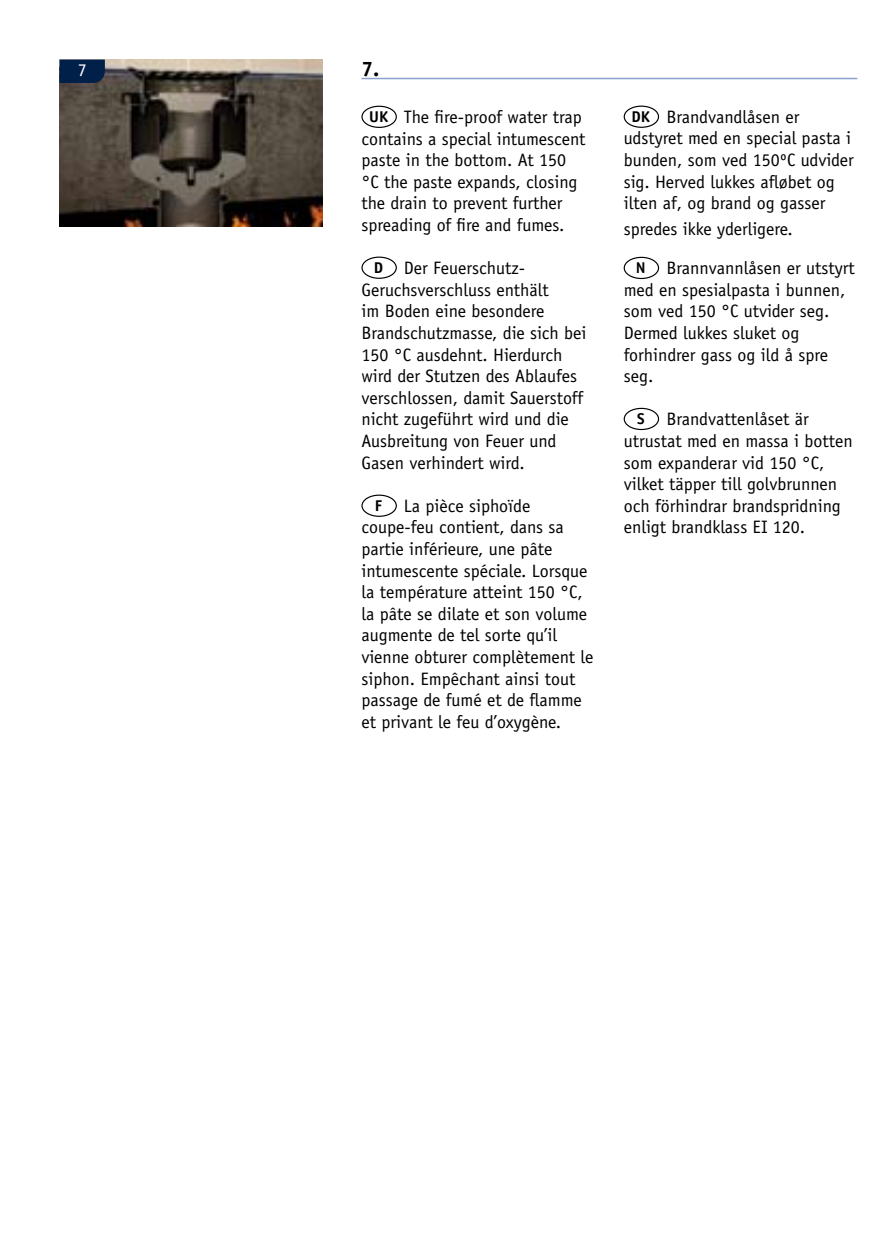
<style>
.page{position:relative;width:893px;height:1259px;background:#fff}
.page>*{position:absolute;margin:0;border:0;box-sizing:border-box;transform-origin:0 0}
.t1{font:700 21px "Officina Sans";color:#000}
.t2{font:18px/21.6px "Officina Sans";color:#000}
.t3{font:18px "Officina Sans";color:#fff}
.t4{font:700 15.6px "Officina Sans";color:#000}
</style>
<div class="page">
<img style="left:60px;top:60px;width:262px;height:166px">
<hr style="left:361px;top:78px;width:496px;height:1px;background:#8d9fcd">
<svg style="left:60px;top:60px;width:45px;height:23px"></svg>
<div style="left:361px;top:106px;width:36px;height:22px;border:1px solid #000;border-radius:50%"></div>
<div style="left:361px;top:256px;width:36px;height:23px;border:1px solid #000;border-radius:50%"></div>
<div style="left:361px;top:494px;width:36px;height:23px;border:1px solid #000;border-radius:50%"></div>
<div style="left:624px;top:106px;width:35px;height:22px;border:1px solid #000;border-radius:50%"></div>
<div style="left:624px;top:257px;width:35px;height:22px;border:1px solid #000;border-radius:50%"></div>
<div style="left:624px;top:408px;width:35px;height:22px;border:1px solid #000;border-radius:50%"></div>
<p class="t3" style="left:78px;top:59px;width:10px">7</p>
<p class="t1" style="left:361px;top:56px;width:19px">7.</p>
<p class="t2" style="left:361px;top:106px;width:226px;text-indent:43px">The fire-proof water trap contains a special intumescent paste in the bottom. At 150 °C the paste expands, closing the drain to prevent further spreading of fire and fumes.</p>
<p class="t2" style="left:361px;top:257px;width:227px;text-indent:43px">Der Feuerschutz-<br>Geruchsverschluss enthält<br>im Boden eine besondere<br>Brandschutzmasse, die sich bei<br>150 °C ausdehnt. Hierdurch wird der Stutzen des Ablaufes verschlossen, damit Sauerstoff nicht zugeführt wird und die<br>Ausbreitung von Feuer und<br>Gasen verhindert wird.</p>
<p class="t2" style="left:361px;top:495px;width:234px;text-indent:43px">La pièce siphoïde coupe-feu contient, dans sa partie inférieure, une pâte intumescente spéciale. Lorsque la température atteint 150 °C, la pâte se dilate et son volume augmente de tel sorte qu’il vienne obturer complètement le siphon. Empêchant ainsi tout passage de fumé et de flamme et privant le feu d’oxygène.</p>
<p class="t4" style="left:369px;top:107px;width:20px">UK</p>
<p class="t4" style="left:374px;top:258px;width:11px">D</p>
<p class="t4" style="left:375px;top:496px;width:9px">F</p>
<p class="t2" style="left:624px;top:106px;width:232px;text-indent:43px">Brandvandlåsen er udstyret med en special pasta i bunden, som ved 150ºC udvider sig. Herved lukkes afløbet og ilten af, og brand og gasser</p>
<p class="t2" style="left:666px;top:209px;width:190px;line-height:39.6px;text-indent:-43px">spredes ikke yderligere.<br>Brannvannlåsen er utstyrt</p>
<p class="t2" style="left:624px;top:279px;width:223px">med en spesialpasta i bunnen, som ved 150 °C utvider seg.<br>Dermed lukkes sluket og forhindrer gass og ild å spre seg.</p>
<p class="t2" style="left:624px;top:408px;width:231px;text-indent:43px">Brandvattenlåset är utrustat med en massa i botten som expanderar vid 150 °C, vilket täpper till golvbrunnen och förhindrar brandspridning enligt brandklass EI 120.</p>
<p class="t4" style="left:632px;top:107px;width:20px">DK</p>
<p class="t4" style="left:636px;top:258px;width:11px">N</p>
<p class="t4" style="left:637px;top:409px;width:9px">S</p>
</div>
